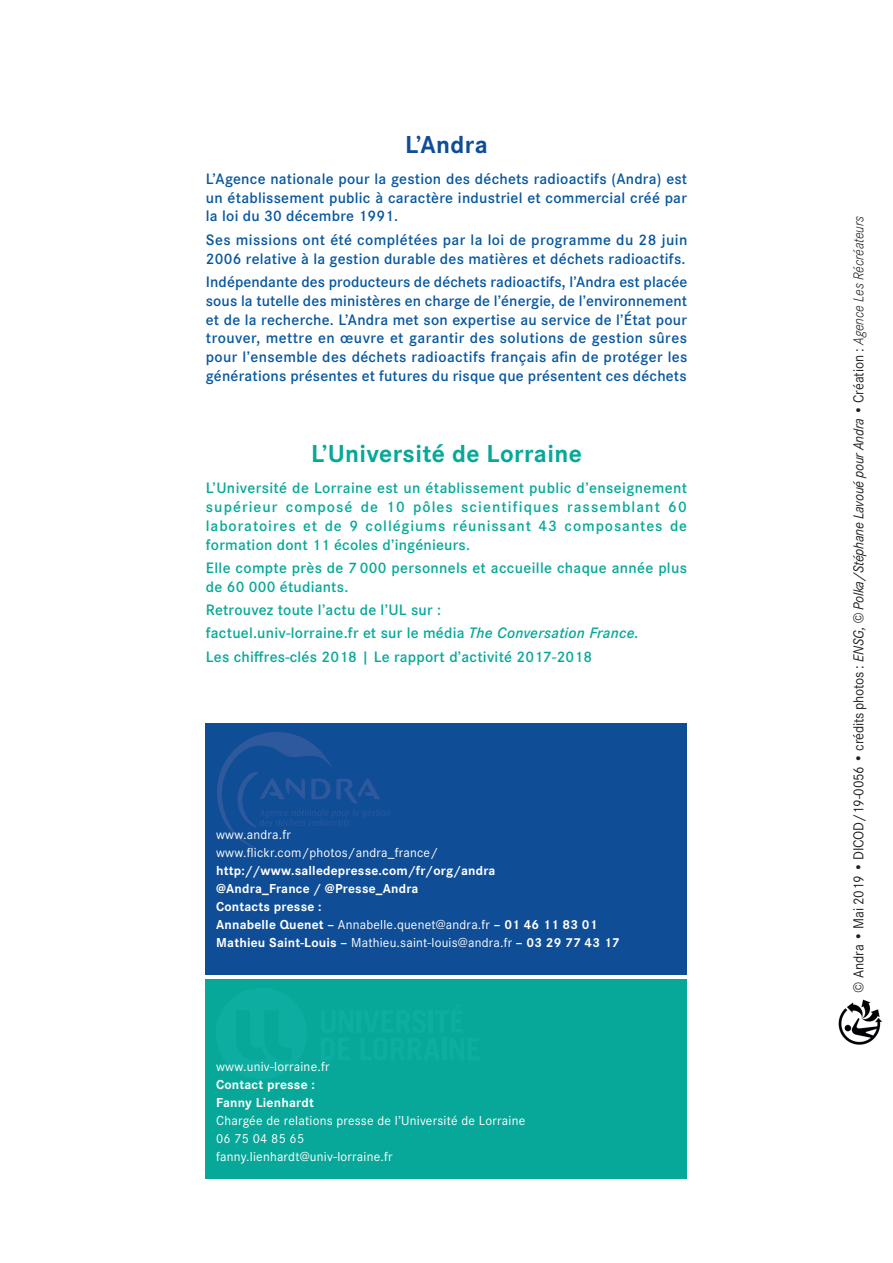
<style>
.page{position:relative;width:893px;height:1263px;background:#fff}
.page>*{position:absolute;margin:0;border:0;box-sizing:border-box;transform-origin:0 0}
.t1{font:700 25.5px "Corporate S";letter-spacing:.015em;color:#07a899}
.t2{font:700 25.5px "Corporate S";letter-spacing:.015em;color:#0f4d96}
.t3{font:600 15.75px/18.9px "Corporate S";letter-spacing:.015em;color:#07579f;text-align:justify}
.t4{font:600 15.75px/18.9px "Corporate S";letter-spacing:.015em;color:#07a899}
.t5{font:15px "Corporate S";letter-spacing:-.015em;color:#231f20;scale:.95 1}
.t6{font:700 13.5px/18px "Corporate S";letter-spacing:.015em;color:#fff}
.t7{font:13.5px/18px "Corporate S";letter-spacing:.015em;color:#fff}
.s1{font-style:italic}
.s2{font-weight:400}
.s3{font-weight:300;font-style:italic}
</style>
<div class="page">
<div style="left:206px;top:723px;width:481px;height:252px;background:#0f4d96"></div>
<div style="left:206px;top:979px;width:481px;height:200px;background:#07a899"></div>
<svg style="left:217px;top:732px;width:173px;height:116px"></svg>
<hr style="left:357px;top:1010px;width:4px;height:23px;background:#0daea1">
<img style="left:838px;top:999px;width:44px;height:46px">
<h1 class="t2" style="left:405px;top:130px;width:84px">L’Andra</h1>
<p class="t3" style="left:206px;top:169px;width:483px">L’Agence nationale pour la gestion des déchets radioactifs (Andra) est un établissement public à caractère industriel et commercial créé par la loi du 30 décembre 1991.</p>
<p class="t3" style="left:206px;top:230px;width:483px">Ses missions ont été complétées par la loi de programme du 28 juin<br>2006 relative à la gestion durable des matières et déchets radioactifs.</p>
<p class="t3" style="left:206px;top:272px;width:483px">Indépendante des producteurs de déchets radioactifs, l’Andra est placée sous la tutelle des ministères en charge de l’énergie, de l’environnement et de la recherche. L’Andra met son expertise au service de l’État pour trouver, mettre en œuvre et garantir des solutions de gestion sûres pour l’ensemble des déchets radioactifs français afin de protéger les générations présentes et futures du risque que présentent ces déchets</p>
<h1 class="t1" style="left:311px;top:438px;width:272px">L’Université de Lorraine</h1>
<p class="t4" style="left:206px;top:479px;width:483px;text-align:justify">L’Université de Lorraine est un établissement public d’enseignement supérieur composé de 10 pôles scientifiques rassemblant 60 laboratoires et de 9 collégiums réunissant 43 composantes de formation dont 11 écoles d’ingénieurs.</p>
<p class="t4" style="left:206px;top:559px;width:483px">Elle compte près de 7 000 personnels et accueille chaque année plus de 60 000 étudiants.</p>
<p class="t4" style="left:206px;top:598px;width:434px;line-height:23.4px">Retrouvez toute l’actu de l’UL sur :<br>factuel.univ-lorraine.fr et sur le média <span class="s1">The Conversation France.<br></span>Les chiffres-clés 2018 | Le rapport d’activité 2017-2018</p>
<p class="t7" style="left:216px;top:825px;width:223px">www.andra.fr www.flickr.com/photos/andra_france/</p>
<p class="t6" style="left:216px;top:861px;width:405px">http://www.salledepresse.com/fr/org/andra<br>@Andra_France / @Presse_Andra<br>Contacts presse :<br>Annabelle Quenet – <span class="s2">Annabelle.quenet@andra.fr</span> – 01 46 11 83 01<br>Mathieu Saint-Louis – <span class="s2">Mathieu.saint-louis@andra.fr</span> – 03 29 77 43 17</p>
<p class="t7" style="left:216px;top:1058px;width:115px">www.univ-lorraine.fr</p>
<p class="t6" style="left:216px;top:1076px;width:100px">Contact presse :<br>Fanny Lienhardt</p>
<p class="t7" style="left:216px;top:1112px;width:311px">Chargée de relations presse de l’Université de Lorraine<br>06 75 04 85 65<br>fanny.lienhardt@univ-lorraine.fr</p>
<p class="t5" style="left:850px;top:993px;width:819px;rotate:-90deg">© Andra • Mai 2019 <span class="s3">•</span> DICOD/19-0056 • crédits photos : <span class="s1">ENSG, © Polka/Stéphane Lavoué pour Andra</span> <span class="s3">•</span> Création : <span class="s3">Agence Les Récréateurs</span></p>
</div>
